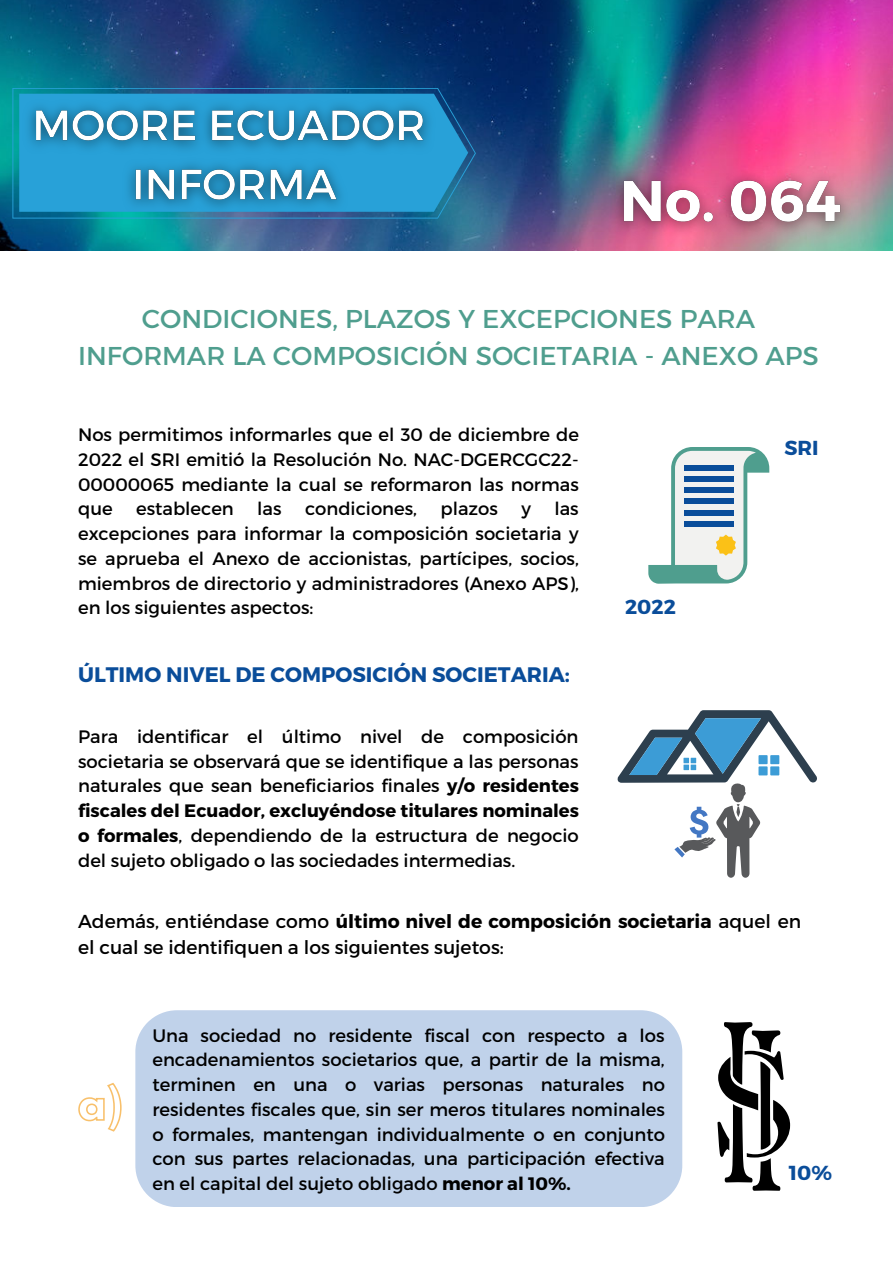
<style>
.page{position:relative;width:893px;height:1263px;background:#fff}
.page>*{position:absolute;margin:0;border:0;box-sizing:border-box;transform-origin:0 0}
.t1{font:26.25px/36.6px "Kief Montaser Regular";color:#4f9e8e;text-align:center}
.t2{font:700 21px "Montserrat";color:#0a4d9a}
.t3{font:700 20.25px "Montserrat";color:#0a4d9a}
.t4{font:18.75px/25.9px "Montserrat";color:#000}
.t5{font:18px/24.8px "Montserrat";color:#000;text-align:justify}
.s1{font-weight:700}
</style>
<div class="page">
<img style="left:0;top:0;width:893px;height:250px">
<svg style="left:12px;top:88px;width:464px;height:131px;background:#1c6291"></svg>
<svg style="left:648px;top:447px;width:121px;height:137px"></svg>
<div style="left:135px;top:1010px;width:547px;height:197px;background:#c0d2ea"></div>
<svg style="left:617px;top:710px;width:200px;height:168px"></svg>
<svg style="left:717px;top:1022px;width:73px;height:169px"></svg>
<img style="left:14px;top:82px;width:440px;height:145px">
<img style="left:600px;top:146px;width:260px;height:105px">
<svg style="left:78px;top:1082px;width:44px;height:50px"></svg>
<h1 class="t1" style="left:78px;top:300px;width:742px">CONDICIONES, PLAZOS Y EXCEPCIONES PARA<br>INFORMAR LA COMPOSICIÓN SOCIETARIA - ANEXO APS</h1>
<p class="t5" style="left:78px;top:421px;width:502px">Nos permitimos informarles que el 30 de diciembre de 2022 el SRI emitió la Resolución No. NAC-DGERCGC22- 00000065 mediante la cual se reformaron las normas que</p>
<p class="t5" style="left:136px;top:496px;width:99px">establecen</p>
<p class="t5" style="left:257px;top:496px;width:26px">las</p>
<p class="t5" style="left:305px;top:496px;width:114px">condiciones,</p>
<p class="t5" style="left:440px;top:496px;width:59px">plazos</p>
<p class="t5" style="left:521px;top:496px;width:11px">y</p>
<p class="t5" style="left:78px;top:496px;width:502px;text-indent:476px">las excepciones para informar la composición societaria y se aprueba el Anexo de accionistas, partícipes, socios, miembros de directorio y administradores (Anexo APS), en los siguientes aspectos:</p>
<p class="t2" style="left:78px;top:661px;width:493px">ÚLTIMO NIVEL DE COMPOSICIÓN SOCIETARIA:</p>
<p class="t5" style="left:78px;top:723px;width:502px">Para identificar el último nivel de composición societaria se observará que se identifique a las personas naturales que sean beneficiarios finales <span class="s1">y/o residentes fiscales del Ecuador, excluyéndose titulares nominales o formales</span>, dependiendo de la estructura de negocio del sujeto obligado o las sociedades intermedias.</p>
<p class="t3" style="left:625px;top:594px;width:52px">2022</p>
<p class="t3" style="left:784px;top:434px;width:36px">SRI</p>
<p class="t4" style="left:78px;top:907px;width:725px">Además, entiéndase como <span class="s1">último nivel de composición societaria</span> aquel en el cual se identifiquen a los siguientes sujetos:</p>
<p class="t5" style="left:152px;top:1022px;width:514px">Una sociedad no residente fiscal con respecto a los encadenamientos societarios que, a partir de la misma, terminen en una o varias personas naturales no residentes fiscales que, sin ser meros titulares nominales o formales, mantengan individualmente o en conjunto con sus partes relacionadas, una participación efectiva en el capital del sujeto obligado <span class="s1">menor al 10%.</span></p>
<p class="t3" style="left:789px;top:1159px;width:45px">10%</p>
</div>
